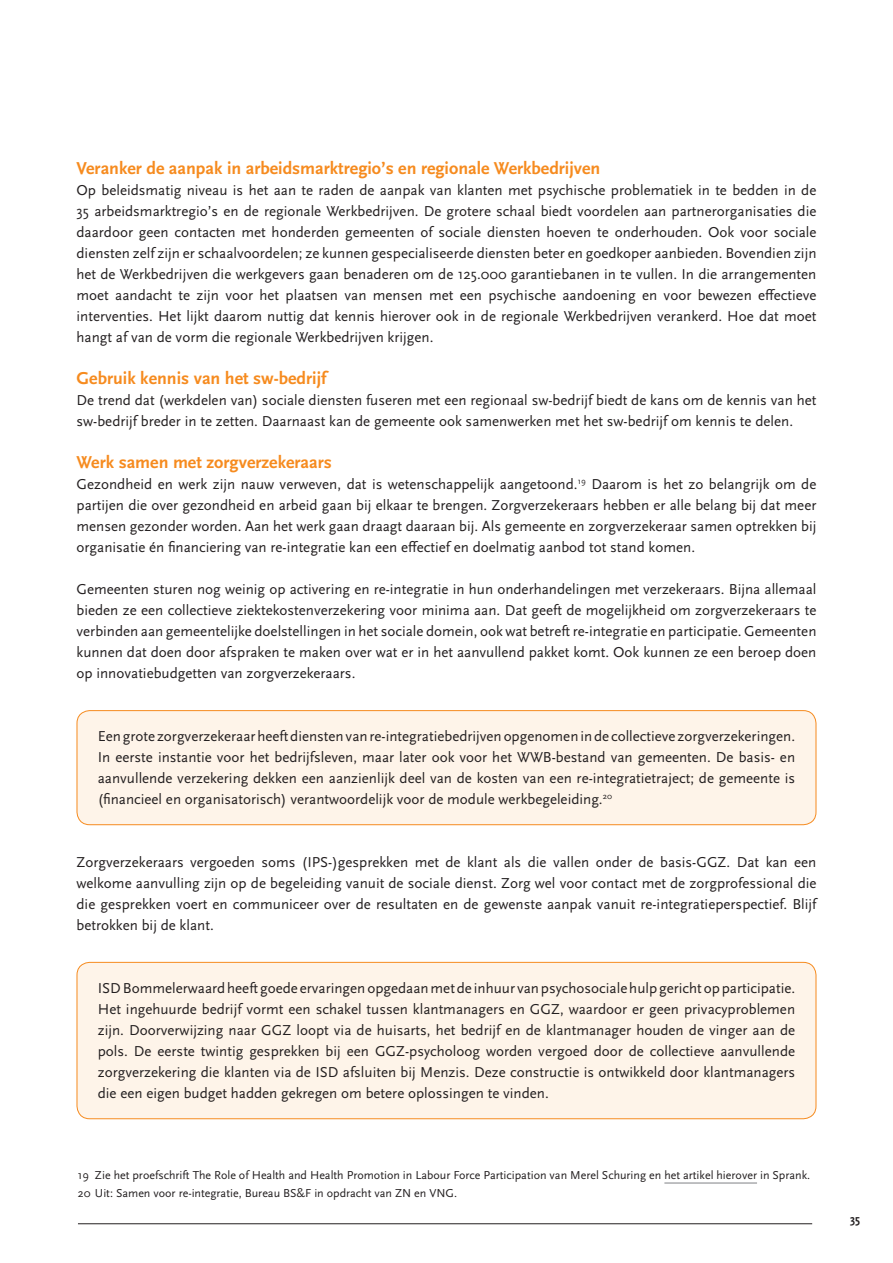
<style>
.page{position:relative;width:893px;height:1263px;background:#fff}
.page>*{position:absolute;margin:0;border:0;box-sizing:border-box;transform-origin:0 0}
.Tussenkop{font:700 18px "Scala Sans OT";color:#f68b1f}
.Body{font:15px/21px "Scala Sans OT";color:#231f20;text-align:justify}
.Voetnoot{font:12px "Scala Sans OT";color:#231f20}
.t1{font:700 12px "Scala Sans OT";color:#231f20}
</style>
<div class="page">
<div style="left:77px;top:711px;width:739px;height:114px;background:#fef4e9;border-radius:13px"></div>
<div style="left:77px;top:710px;width:739px;height:115px;border:1px solid #f68b1f;border-radius:13px"></div>
<div style="left:77px;top:962px;width:739px;height:157px;background:#fef4e9;border-radius:13px"></div>
<div style="left:77px;top:962px;width:739px;height:157px;border:1px solid #f68b1f;border-radius:13px"></div>
<hr style="left:78px;top:1223px;width:734px;height:1px;background:#231f20">
<hr style="left:664px;top:1183px;width:93px;height:1px;background:#808285">
<p class="Tussenkop" style="left:77px;top:158px;width:525px">Veranker de aanpak in arbeidsmarktregio’s en regionale Werkbedrijven</p>
<p class="Body" style="left:77px;top:180px;width:741px">Op beleidsmatig niveau is het aan te raden de aanpak van klanten met psychische problematiek in te bedden in de 35 arbeidsmarktregio’s en de regionale Werkbedrijven. De grotere schaal biedt voordelen aan partnerorganisaties die daardoor geen contacten met honderden gemeenten of sociale diensten hoeven te onderhouden. Ook voor sociale diensten zelf zijn er schaalvoordelen; ze kunnen gespecialiseerde diensten beter en goedkoper aanbieden. Bovendien zijn het de Werkbedrijven die werkgevers gaan benaderen om de 125.000 garantiebanen in te vullen. In die arrangementen moet aandacht te zijn voor het plaatsen van mensen met een psychische aandoening en voor bewezen effectieve interventies. Het lijkt daarom nuttig dat kennis hierover ook in de regionale Werkbedrijven verankerd. Hoe dat moet hangt af van de vorm die regionale Werkbedrijven krijgen.</p>
<p class="Tussenkop" style="left:77px;top:368px;width:251px">Gebruik kennis van het sw-bedrijf</p>
<p class="Body" style="left:77px;top:390px;width:741px">De trend dat (werkdelen van) sociale diensten fuseren met een regionaal sw-bedrijf biedt de kans om de kennis van het sw-bedrijf breder in te zetten. Daarnaast kan de gemeente ook samenwerken met het sw-bedrijf om kennis te delen.</p>
<p class="Tussenkop" style="left:77px;top:452px;width:257px">Werk samen met zorgverzekeraars</p>
<p class="Body" style="left:77px;top:474px;width:741px">Gezondheid en werk zijn nauw verweven, dat is wetenschappelijk aangetoond.<sup>19</sup> Daarom is het zo belangrijk om de partijen die over gezondheid en arbeid gaan bij elkaar te brengen. Zorgverzekeraars hebben er alle belang bij dat meer mensen gezonder worden. Aan het werk gaan draagt daaraan bij. Als gemeente en zorgverzekeraar samen optrekken bij organisatie én financiering van re-integratie kan een effectief en doelmatig aanbod tot stand komen.</p>
<p class="Body" style="left:77px;top:579px;width:741px">Gemeenten sturen nog weinig op activering en re-integratie in hun onderhandelingen met verzekeraars. Bijna allemaal bieden ze een collectieve ziektekostenverzekering voor minima aan. Dat geeft de mogelijkheid om zorgverzekeraars te verbinden aan gemeentelijke doelstellingen in het sociale domein, ook wat betreft re-integratie en participatie. Gemeenten kunnen dat doen door afspraken te maken over wat er in het aanvullend pakket komt. Ook kunnen ze een beroep doen op innovatiebudgetten van zorgverzekeraars.</p>
<p class="Body" style="left:98px;top:726px;width:699px">Een grote zorgverzekeraar heeft diensten van re-integratiebedrijven opgenomen in de collectieve zorgverzekeringen.<br>In eerste instantie voor het bedrijfsleven, maar later ook voor het WWB-bestand van gemeenten. De basis- en aanvullende verzekering dekken een aanzienlijk deel van de kosten van een re-integratietraject; de gemeente is (financieel en organisatorisch) verantwoordelijk voor de module werkbegeleiding.<sup>20</sup></p>
<p class="Body" style="left:77px;top:852px;width:741px">Zorgverzekeraars vergoeden soms (IPS-)gesprekken met de klant als die vallen onder de basis-GGZ. Dat kan een welkome aanvulling zijn op de begeleiding vanuit de sociale dienst. Zorg wel voor contact met de zorgprofessional die die gesprekken voert en communiceer over de resultaten en de gewenste aanpak vanuit re-integratieperspectief. Blijf betrokken bij de klant.</p>
<p class="Body" style="left:98px;top:978px;width:699px">ISD Bommelerwaard heeft goede ervaringen opgedaan met de inhuur van psychosociale hulp gericht op participatie.<br>Het ingehuurde bedrijf vormt een schakel tussen klantmanagers en GGZ, waardoor er geen privacyproblemen zijn. Doorverwijzing naar GGZ loopt via de huisarts, het bedrijf en de klantmanager houden de vinger aan de pols. De eerste twintig gesprekken bij een GGZ-psycholoog worden vergoed door de collectieve aanvullende zorgverzekering die klanten via de ISD afsluiten bij Menzis. Deze constructie is ontwikkeld door klantmanagers die een eigen budget hadden gekregen om betere oplossingen te vinden.</p>
<p class="Voetnoot" style="left:78px;top:1168px;width:734px">19 Zie het proefschrift The Role of Health and Health Promotion in Labour Force Participation van Merel Schuring en het artikel hierover in Sprank.</p>
<p class="Voetnoot" style="left:78px;top:1186px;width:381px">20 Uit: Samen voor re-integratie, Bureau BS&amp;F in opdracht van ZN en VNG.</p>
<p class="t1" style="left:850px;top:1213px;width:12px">35</p>
</div>
